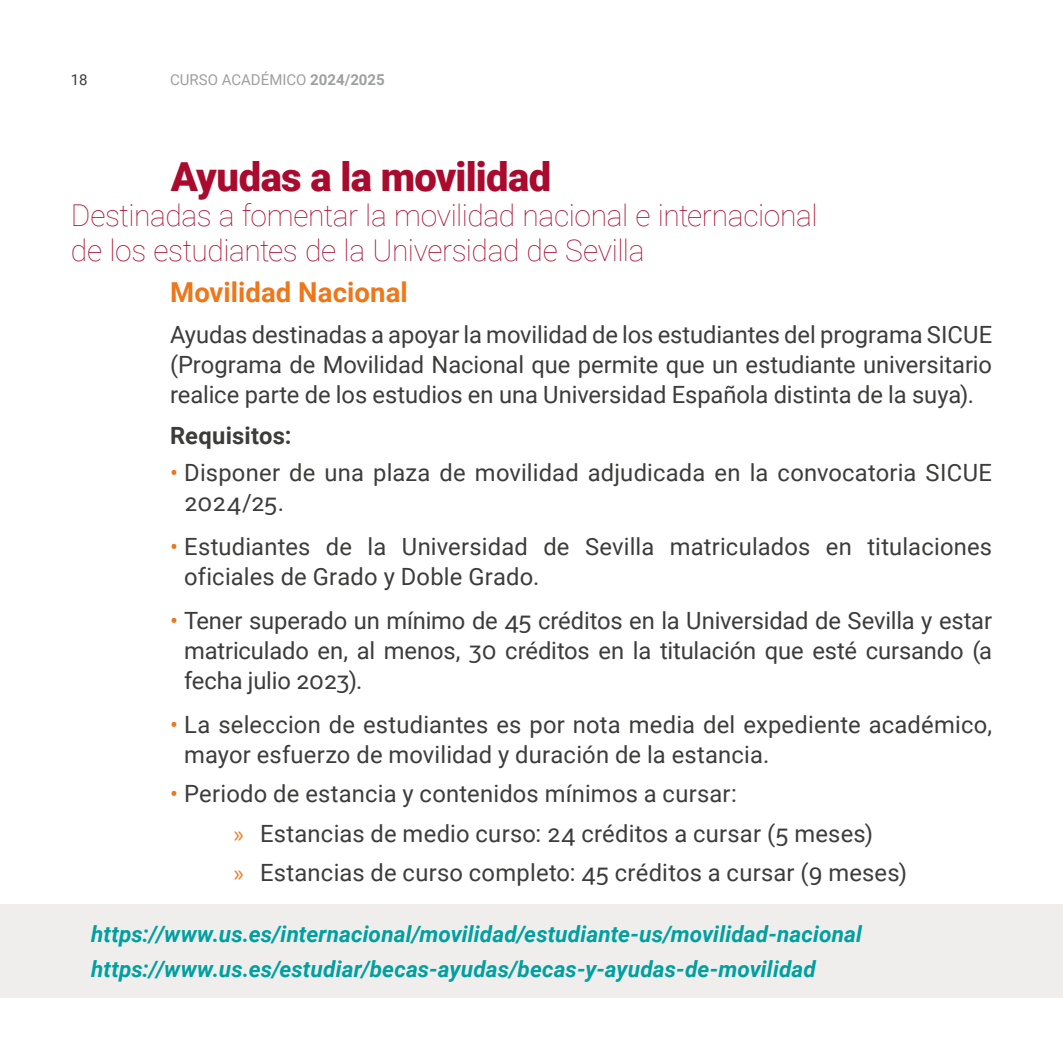
<style>
.page{position:relative;width:1063px;height:1063px;background:#fff}
.page>*{position:absolute;margin:0;border:0;box-sizing:border-box;transform-origin:0 0}
.t1{font:900 40px "Roboto";letter-spacing:-.015em;color:#a90a2e}
.t2{font:100 30px/35px "Roboto";letter-spacing:-.015em;color:#a90a2e}
.t3{font:700 27.5px "Roboto";letter-spacing:.005em;color:#ee771b}
.t4{font:23.75px/30px "Roboto";letter-spacing:.005em;color:#3c3c3b}
.t5{font:700 23.75px "Roboto";letter-spacing:.01em;color:#3c3c3b}
.t6{font:italic 700 22.5px/35.8px "Roboto";letter-spacing:.005em;color:#009fa0}
.t7{font:15px "Roboto";color:#9da0a1}
.t8{font:15px "Roboto";color:#3c3c3b}
.s1{font-weight:700}
.s2{color:#ee771b}
.s3{font-family:"Myriad Pro";color:#ee771b}
</style>
<div class="page">
<div style="left:0;top:904px;width:1063px;height:93px;background:#f0eeed"></div>
<p class="t8" style="left:71px;top:69px;width:18px">18</p>
<p class="t7" style="left:170px;top:69px;width:216px">CURSO ACADÉMICO <span class="s1">2024/2025</span></p>
<h1 class="t1" style="left:171px;top:149px;width:382px">Ayudas a la movilidad</h1>
<p class="t2" style="left:71px;top:197px;width:748px">Destinadas a fomentar la movilidad nacional e internacional de los estudiantes de la Universidad de Sevilla</p>
<p class="t3" style="left:170px;top:273px;width:239px">Movilidad Nacional</p>
<p class="t4" style="left:170px;top:319px;width:824px;text-align:justify">Ayudas destinadas a apoyar la movilidad de los estudiantes del programa SICUE (Programa de Movilidad Nacional que permite que un estudiante universitario realice parte de los estudios en una Universidad Española distinta de la suya).</p>
<p class="t5" style="left:170px;top:418px;width:123px">Requisitos:</p>
<p class="t4" style="left:184px;top:456px;width:809px;text-indent:-14px"><span class="s2">•</span> Disponer de una plaza de movilidad adjudicada en la convocatoria SICUE<br>2024/25.</p>
<p class="t4" style="left:184px;top:531px;width:809px;text-indent:-14px"><span class="s2">•</span> Estudiantes de la Universidad de Sevilla matriculados en titulaciones oficiales de Grado y Doble Grado.</p>
<p class="t4" style="left:184px;top:605px;width:809px;text-align:justify;text-indent:-14px"><span class="s2">•</span> Tener superado un mínimo de 45 créditos en la Universidad de Sevilla y estar matriculado en, al menos, 30 créditos en la titulación que esté cursando (a fecha julio 2023).</p>
<p class="t4" style="left:184px;top:709px;width:809px;text-indent:-14px"><span class="s2">•</span> La seleccion de estudiantes es por nota media del expediente académico, mayor esfuerzo de movilidad y duración de la estancia.</p>
<p class="t4" style="left:234px;top:773px;width:675px;line-height:39.2px;text-indent:-64px"><span class="s2">•</span> Periodo de estancia y contenidos mínimos a cursar:<br><span class="s3">»</span> Estancias de medio curso: 24 créditos a cursar (5 meses)<br><span class="s3">»</span> Estancias de curso completo: 45 créditos a cursar (9 meses)</p>
<p class="t6" style="left:91px;top:915px;width:772px">https://www.us.es/internacional/movilidad/estudiante-us/movilidad-nacional https://www.us.es/estudiar/becas-ayudas/becas-y-ayudas-de-movilidad</p>
</div>
